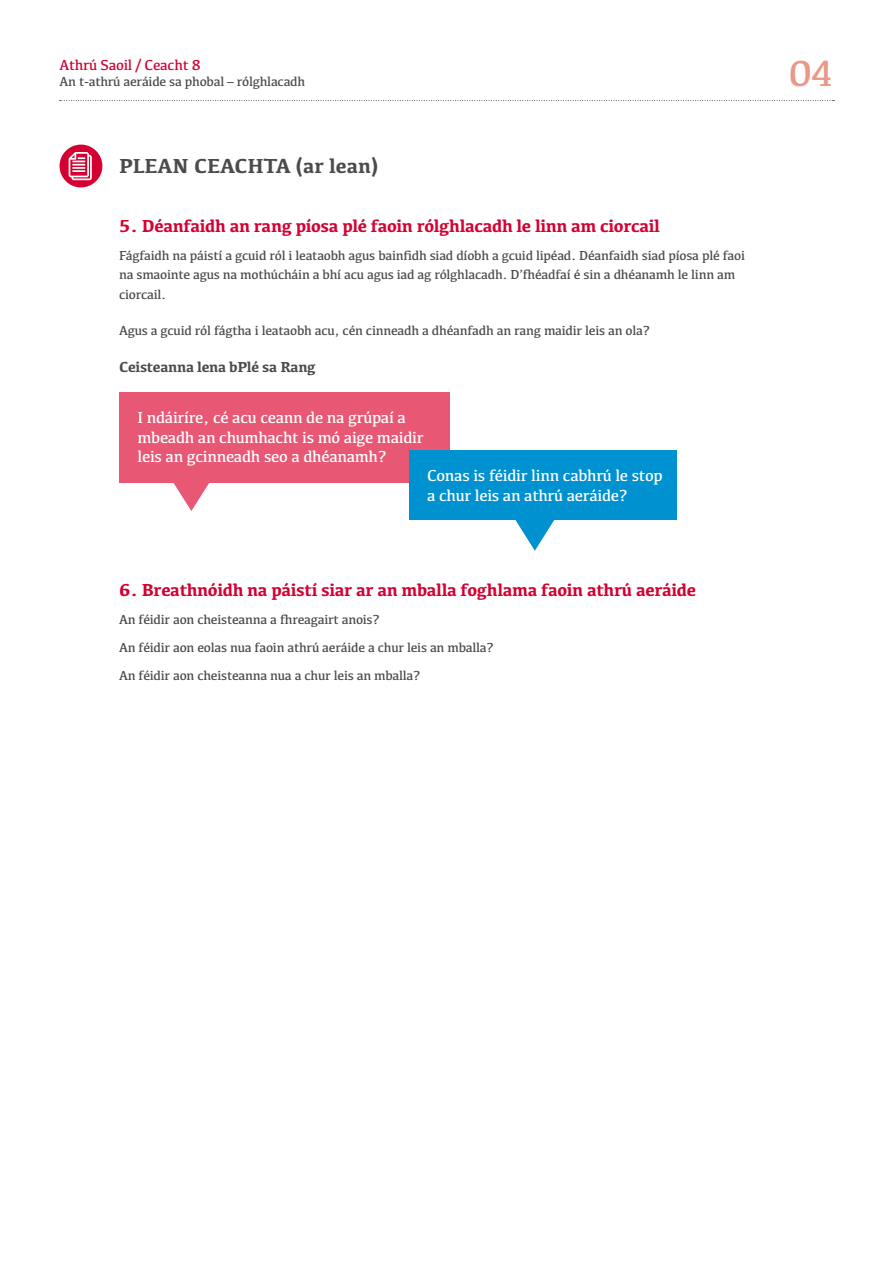
<style>
.page{position:relative;width:893px;height:1263px;background:#fff}
.page>*{position:absolute;margin:0;border:0;box-sizing:border-box;transform-origin:0 0}
.t1{font:37.5px "Kefa";color:#ea9989}
.t2{font:700 21px "Kefa";color:#4b4b4d}
.t3{font:700 18px "Kefa";letter-spacing:-.02em;color:#d40032}
.t4{font:16.5px/19.5px "Kefa";letter-spacing:-.02em;color:#fff}
.t5{font:700 15px "Kefa";letter-spacing:-.02em;color:#4b4b4d}
.t6{font:15px "Kefa";letter-spacing:-.02em;color:#d40032}
.t7{font:13.5px/19.5px "Kefa";letter-spacing:-.02em;color:#4b4b4d}
</style>
<div class="page">
<svg style="left:60px;top:100px;width:774px;height:1px"></svg>
<div style="left:60px;top:145px;width:42px;height:42px;background:#d40032;border-radius:50%"></div>
<svg style="left:69px;top:152px;width:23px;height:28px"></svg>
<div style="left:119px;top:392px;width:330px;height:90px;background:#e85875"></div>
<svg style="left:168px;top:482px;width:47px;height:29px"></svg>
<div style="left:409px;top:451px;width:268px;height:69px;background:#0092d0"></div>
<svg style="left:515px;top:520px;width:40px;height:31px"></svg>
<p class="t6" style="left:60px;top:56px;width:143px">Athrú Saoil / Ceacht 8</p>
<p class="t7" style="left:60px;top:71px;width:247px">An t-athrú aeráide sa phobal – rólghlacadh</p>
<h2 class="t2" style="left:119px;top:152px;width:260px">PLEAN CEACHTA (ar lean)</h2>
<h3 class="t3" style="left:119px;top:213px;width:542px">5. Déanfaidh an rang píosa plé faoin rólghlacadh le linn am ciorcail</h3>
<p class="t7" style="left:119px;top:245px;width:627px">Fágfaidh na páistí a gcuid ról i leataobh agus bainfidh siad díobh a gcuid lipéad. Déanfaidh siad píosa plé faoi na smaointe agus na mothúcháin a bhí acu agus iad ag rólghlacadh. D’fhéadfaí é sin a dhéanamh le linn am ciorcail.</p>
<p class="t7" style="left:119px;top:320px;width:532px">Agus a gcuid ról fágtha i leataobh acu, cén cinneadh a dhéanfadh an rang maidir leis an ola?</p>
<p class="t5" style="left:119px;top:356px;width:198px">Ceisteanna lena bPlé sa Rang</p>
<p class="t4" style="left:138px;top:408px;width:288px">I ndáiríre, cé acu ceann de na grúpaí a mbeadh an chumhacht is mó aige maidir leis an gcinneadh seo a dhéanamh?</p>
<p class="t4" style="left:427px;top:465px;width:237px">Conas is féidir linn cabhrú le stop a chur leis an athrú aeráide?</p>
<h3 class="t3" style="left:119px;top:578px;width:579px">6. Breathnóidh na páistí siar ar an mballa foghlama faoin athrú aeráide</h3>
<p class="t7" style="left:119px;top:605px;width:376px;line-height:28px">An féidir aon cheisteanna a fhreagairt anois?<br>An féidir aon eolas nua faoin athrú aeráide a chur leis an mballa?<br>An féidir aon cheisteanna nua a chur leis an mballa?</p>
<h1 class="t1" style="left:789px;top:50px;width:46px">04</h1>
</div>
